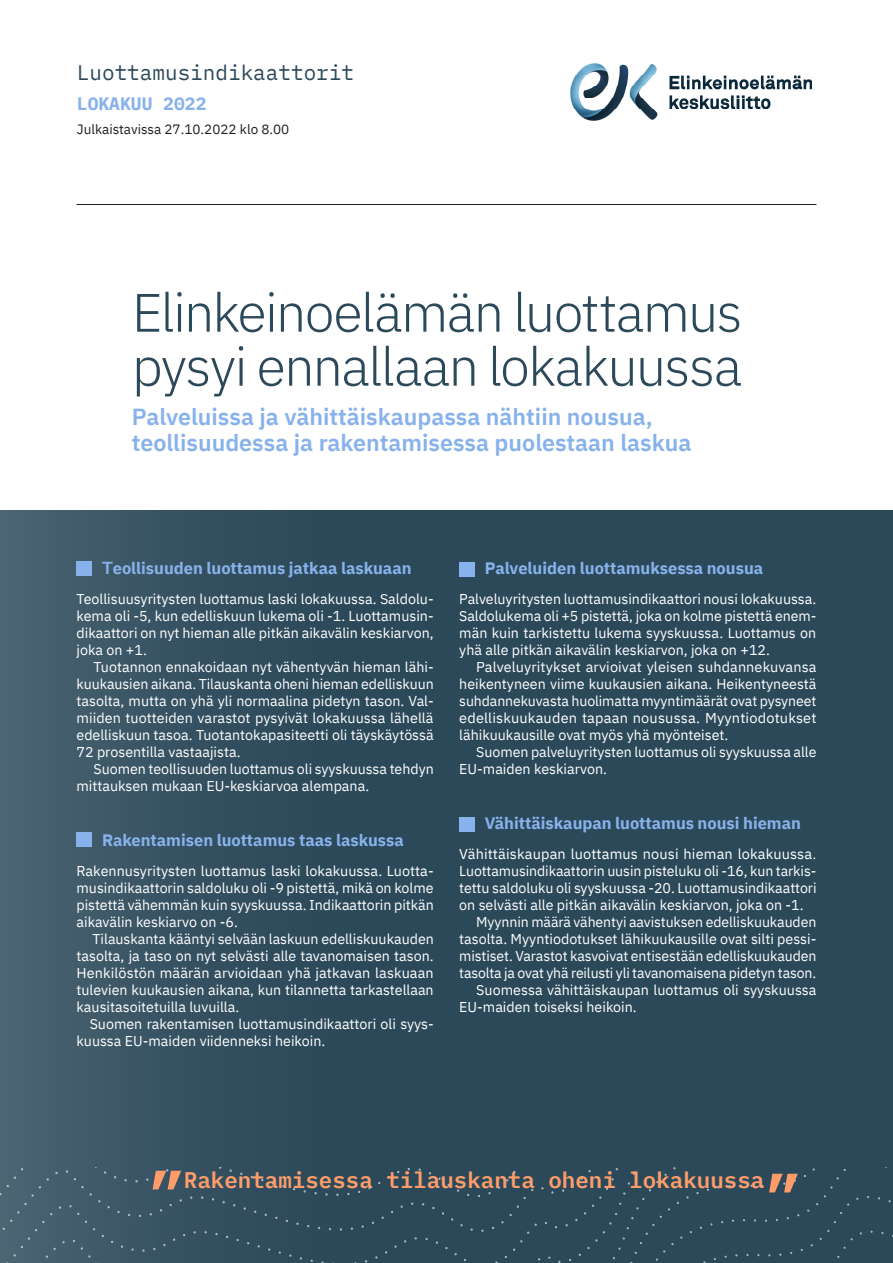
<style>
.page{position:relative;width:893px;height:1263px;background:#fff}
.page>*{position:absolute;margin:0;border:0;box-sizing:border-box;transform-origin:0 0}
.Ingressi_alku{font:600 60px "IBM Plex Mono";color:#ff9d6a}
.O2{font:300 54px/54px "IBM Plex Sans";letter-spacing:-.03em;color:#2c495a}
.Etusivu_alaotsikko{font:600 23.25px/25.5px "IBM Plex Sans";color:#88b2eb}
.Ingressi_alku-2{font:600 22.5px "IBM Plex Mono";color:#ff9d6a}
.Luottamusindikaattor{font:21px "IBM Plex Mono";color:#2c495a}
.Kuukausi{font:700 18px "IBM Plex Mono";color:#88b2eb}
.N_väliotsikko_etusiv{font:700 16.5px "IBM Plex Sans";color:#88b2eb}
.Leipis_ensi{font:14.25px/17px "IBM Plex Sans";color:#fff;text-align:justify}
.Leipis{font:14.25px/17px "IBM Plex Sans";color:#fff;text-align:justify}
.Julkaistavissa{font:13.5px "IBM Plex Sans";color:#231f20}
.s1{font-family:"Max";font-weight:600}
</style>
<div class="page">
<img style="left:571px;top:64px;width:240px;height:57px">
<div style="left:0;top:510px;width:893px;height:753px;background:linear-gradient(to right,#3d5767,#254355)"></div>
<svg style="left:0;top:1167px;width:893px;height:29px;background:#324e5e"></svg>
<svg style="left:0;top:1196px;width:893px;height:34px;background:#324e5f"></svg>
<svg style="left:0;top:1230px;width:893px;height:33px;background:#324e5f"></svg>
<div style="left:77px;top:561px;width:15px;height:15px;background:#88b2eb"></div>
<div style="left:77px;top:832px;width:15px;height:15px;background:#88b2eb"></div>
<hr style="left:77px;top:204px;width:739px;height:1px;background:#231f20">
<div style="left:459px;top:562px;width:16px;height:15px;background:#88b2eb"></div>
<div style="left:459px;top:817px;width:16px;height:15px;background:#88b2eb"></div>
<p class="Luottamusindikaattor" style="left:77px;top:57px;width:279px">Luottamusindikaattorit</p>
<p class="Kuukausi" style="left:77px;top:89px;width:131px">LOKAKUU 2022</p>
<p class="Julkaistavissa" style="left:77px;top:119px;width:214px">Julkaistavissa 27.10.2022 klo 8.00</p>
<p class="O2" style="left:132px;top:281px;width:612px">Elinkeinoelämän luottamus pysyi ennallaan lokakuussa</p>
<p class="Etusivu_alaotsikko" style="left:132px;top:402px;width:561px">Palveluissa ja vähittäiskaupassa nähtiin nousua, teollisuudessa ja rakentamisessa puolestaan laskua</p>
<p class="N_väliotsikko_etusiv" style="left:102px;top:555px;width:311px"><span class="s1">T</span>eollisuuden luottamus jatkaa laskuaan</p>
<p class="Leipis_ensi" style="left:77px;top:589px;width:359px">Teollisuusyritysten luottamus laski lokakuussa. Saldolu&shy;kema oli -5, kun edelliskuun lukema oli -1. Luottamusin&shy;dikaattori on nyt hieman alle pitkän aikavälin keskiarvon, joka on +1.</p>
<p class="Leipis" style="left:77px;top:657px;width:359px;text-indent:17px">Tuotannon ennakoidaan nyt vähentyvän hieman lähi&shy;kuukausien aikana. Tilauskanta oheni hieman edelliskuun tasolta, mutta on yhä yli normaalina pidetyn tason. Val&shy;miiden tuotteiden varastot pysyivät lokakuussa lähellä edelliskuun tasoa. Tuotantokapasiteetti oli täyskäytössä 72 prosentilla vastaajista.</p>
<p class="Leipis" style="left:77px;top:759px;width:359px;text-indent:17px">Suomen teollisuuden luottamus oli syyskuussa tehdyn mittauksen mukaan EU-keskiarvoa alempana.</p>
<p class="N_väliotsikko_etusiv" style="left:102px;top:827px;width:303px">Rakentamisen luottamus taas laskussa</p>
<p class="Leipis_ensi" style="left:77px;top:861px;width:359px">Rakennusyritysten luottamus laski lokakuussa. Luotta&shy;musindikaattorin saldoluku oli -9 pistettä, mikä on kolme pistettä vähemmän kuin syyskuussa. Indikaattorin pitkän aikavälin keskiarvo on -6.</p>
<p class="Leipis_ensi" style="left:77px;top:929px;width:359px;text-indent:16px">Tilauskanta kääntyi selvään laskuun edelliskuukauden tasolta, ja taso on nyt selvästi alle tavanomaisen tason.<br>Henkilöstön määrän arvioidaan yhä jatkavan laskuaan tulevien kuukausien aikana, kun tilannetta tarkastellaan kausitasoitetuilla luvuilla.</p>
<p class="Leipis_ensi" style="left:77px;top:1014px;width:359px;text-indent:13px">Suomen rakentamisen luottamusindikaattori oli syys&shy;kuussa EU-maiden viidenneksi heikoin.</p>
<p class="N_väliotsikko_etusiv" style="left:485px;top:555px;width:280px">Palveluiden luottamuksessa nousua</p>
<p class="Leipis_ensi" style="left:459px;top:589px;width:359px">Palveluyritysten luottamusindikaattori nousi lokakuussa.<br>Saldolukema oli +5 pistettä, joka on kolme pistettä enem&shy;män kuin tarkistettu lukema syyskuussa. Luottamus on yhä alle pitkän aikavälin keskiarvon, joka on +12.</p>
<p class="Leipis" style="left:459px;top:657px;width:359px;text-indent:17px">Palveluyritykset arvioivat yleisen suhdannekuvansa heikentyneen viime kuukausien aikana. Heikentyneestä suhdannekuvasta huolimatta myyntimäärät ovat pysyneet edelliskuukauden tapaan nousussa. Myyntiodotukset lähikuukausille ovat myös yhä myönteiset.</p>
<p class="Leipis" style="left:459px;top:742px;width:359px;text-indent:17px">Suomen palveluyritysten luottamus oli syyskuussa alle<br>EU-maiden keskiarvon.</p>
<p class="N_väliotsikko_etusiv" style="left:485px;top:810px;width:318px">Vähittäiskaupan luottamus nousi hieman</p>
<p class="Leipis_ensi" style="left:459px;top:844px;width:359px">Vähittäiskaupan luottamus nousi hieman lokakuussa.<br>Luottamusindikaattorin uusin pisteluku oli -16, kun tarkis&shy;tettu saldoluku oli syyskuussa -20. Luottamusindikaattori on selvästi alle pitkän aikavälin keskiarvon, joka on -1.</p>
<p class="Leipis" style="left:459px;top:912px;width:359px;text-indent:17px">Myynnin määrä vähentyi aavistuksen edelliskuukauden tasolta. Myyntiodotukset lähikuukausille ovat silti pessi&shy;mistiset. Varastot kasvoivat entisestään edelliskuukauden tasolta ja ovat yhä reilusti yli tavanomaisena pidetyn tason.</p>
<p class="Leipis" style="left:459px;top:980px;width:359px;text-indent:17px">Suomessa vähittäiskaupan luottamus oli syyskuussa<br>EU-maiden toiseksi heikoin.</p>
<p class="Ingressi_alku" style="left:148px;top:1146px;width:37px">”</p>
<p class="Ingressi_alku-2" style="left:184px;top:1162px;width:582px">Rakentamisessa tilauskanta oheni lokakuussa</p>
<p class="Ingressi_alku" style="left:764px;top:1149px;width:38px">”</p>
</div>
